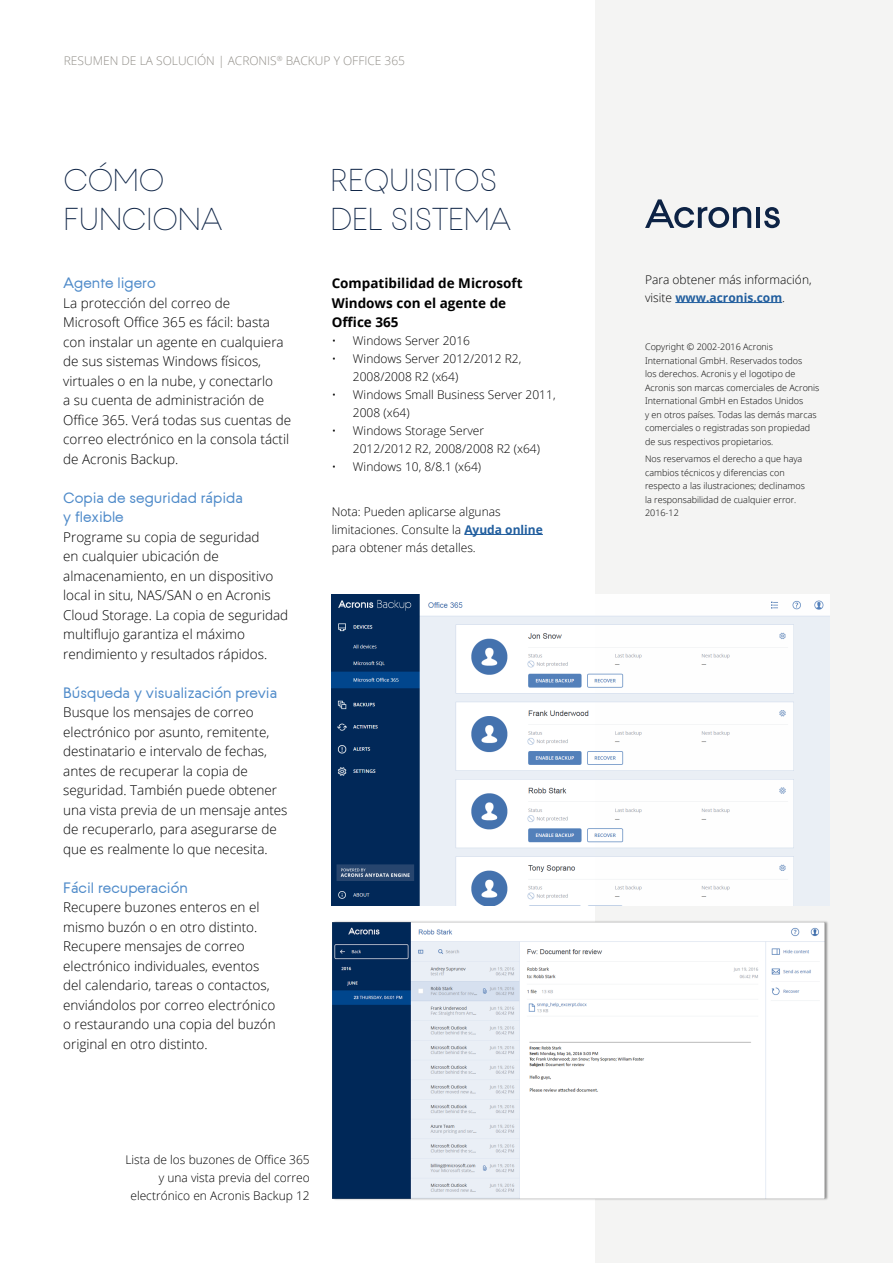
<style>
.page{position:relative;width:893px;height:1263px;background:#fff}
.page>*{position:absolute;margin:0;border:0;box-sizing:border-box;transform-origin:0 0}
.t1{font:300 31.5px/39px "Acronis";color:#0d2345}
.t2{font:15px/19.5px "Acronis";color:#4e8ac9}
.t3{font:300 13.5px/19.5px "Open Sans";color:#000}
.t4{font:700 13.5px/19.5px "Open Sans";color:#000}
.t5{font:300 12px/18px "Open Sans";color:#000}
.t6{font:300 12px "Open Sans";color:#918e88}
.t7{font:300 9px/13.5px "Open Sans";color:#000}
.s1{font-weight:700;color:#215e9e}
</style>
<div class="page">
<hr style="left:464px;top:534px;width:79px;height:1px;background:#215e9e">
<div style="left:596px;top:0;width:297px;height:1263px;background:#f4f4f3"></div>
<hr style="left:675px;top:302px;width:107px;height:1px;background:#215e9e">
<hr style="left:756px;top:207px;width:4px;height:21px;background:#0d2345">
<svg style="left:764px;top:207px;width:16px;height:21px"></svg>
<svg style="left:645px;top:199px;width:106px;height:29px"></svg>
<img style="left:332px;top:594px;width:497px;height:311px">
<img style="left:332px;top:919px;width:496px;height:283px">
<p class="t6" style="left:64px;top:53px;width:343px">RESUMEN DE LA SOLUCIÓN | ACRONIS<sup>®</sup> BACKUP Y OFFICE 365</p>
<h1 class="t1" style="left:63px;top:161px;width:160px">CÓMO<br>FUNCIONA</h1>
<h1 class="t1" style="left:331px;top:161px;width:182px">REQUISITOS<br>DEL SISTEMA</h1>
<p class="t2" style="left:63px;top:273px;width:94px">Agente ligero</p>
<p class="t3" style="left:63px;top:292px;width:229px">La protección del correo de<br>Microsoft Office 365 es fácil: basta con instalar un agente en cualquiera de sus sistemas Windows físicos, virtuales o en la nube, y conectarlo<br>a su cuenta de administración de<br>Office 365. Verá todas sus cuentas de correo electrónico en la consola táctil de Acronis Backup.</p>
<p class="t2" style="left:63px;top:488px;width:181px">Copia de seguridad rápida y flexible</p>
<p class="t3" style="left:63px;top:526px;width:227px">Programe su copia de seguridad<br>en cualquier ubicación de almacenamiento, en un dispositivo local in situ, NAS/SAN o en Acronis<br>Cloud Storage. La copia de seguridad multiflujo garantiza el máximo rendimiento y resultados rápidos.</p>
<p class="t2" style="left:63px;top:683px;width:216px">Búsqueda y visualización previa</p>
<p class="t3" style="left:63px;top:702px;width:226px">Busque los mensajes de correo electrónico por asunto, remitente, destinatario e intervalo de fechas, antes de recuperar la copia de seguridad. También puede obtener una vista previa de un mensaje antes de recuperarlo, para asegurarse de que es realmente lo que necesita.</p>
<p class="t2" style="left:63px;top:878px;width:126px">Fácil recuperación</p>
<p class="t3" style="left:63px;top:897px;width:214px">Recupere buzones enteros en el mismo buzón o en otro distinto.<br>Recupere mensajes de correo electrónico individuales, eventos del calendario, tareas o contactos, enviándolos por correo electrónico o restaurando una copia del buzón original en otro distinto.</p>
<p class="t4" style="left:332px;top:273px;width:192px">Compatibilidad de Microsoft<br>Windows con el agente de<br>Office 365</p>
<p class="t5" style="left:332px;top:331px;width:140px">• Windows Server 2016</p>
<p class="t5" style="left:353px;top:349px;width:170px;text-indent:-21px">• Windows Server 2012/2012 R2,<br>2008/2008 R2 (x64)</p>
<p class="t5" style="left:353px;top:385px;width:204px;text-indent:-21px">• Windows Small Business Server 2011,<br>2008 (x64)</p>
<p class="t5" style="left:353px;top:421px;width:189px;text-indent:-21px">• Windows Storage Server<br>2012/2012 R2, 2008/2008 R2 (x64)</p>
<p class="t5" style="left:332px;top:457px;width:151px">• Windows 10, 8/8.1 (x64)</p>
<p class="t5" style="left:332px;top:502px;width:213px">Nota: Pueden aplicarse algunas limitaciones. Consulte la <span class="s1">Ayuda online </span>para obtener más detalles.</p>
<p class="t5" style="left:125px;top:1150px;width:186px;text-align:right">Lista de los buzones de Office 365 y una vista previa del correo electrónico en Acronis Backup 12</p>
<p class="t5" style="left:645px;top:270px;width:168px">Para obtener más información, visite <span class="s1">www.acronis.com</span>.</p>
<p class="t7" style="left:645px;top:340px;width:176px">Copyright © 2002-2016 Acronis International GmbH. Reservados todos<br>los derechos. Acronis y el logotipo de Acronis son marcas comerciales de Acronis International GmbH en Estados Unidos<br>y en otros países. Todas las demás marcas comerciales o registradas son propiedad de sus respectivos propietarios.</p>
<p class="t7" style="left:645px;top:452px;width:161px">Nos reservamos el derecho a que haya cambios técnicos y diferencias con respecto a las ilustraciones; declinamos la responsabilidad de cualquier error.<br>2016-12</p>
</div>
